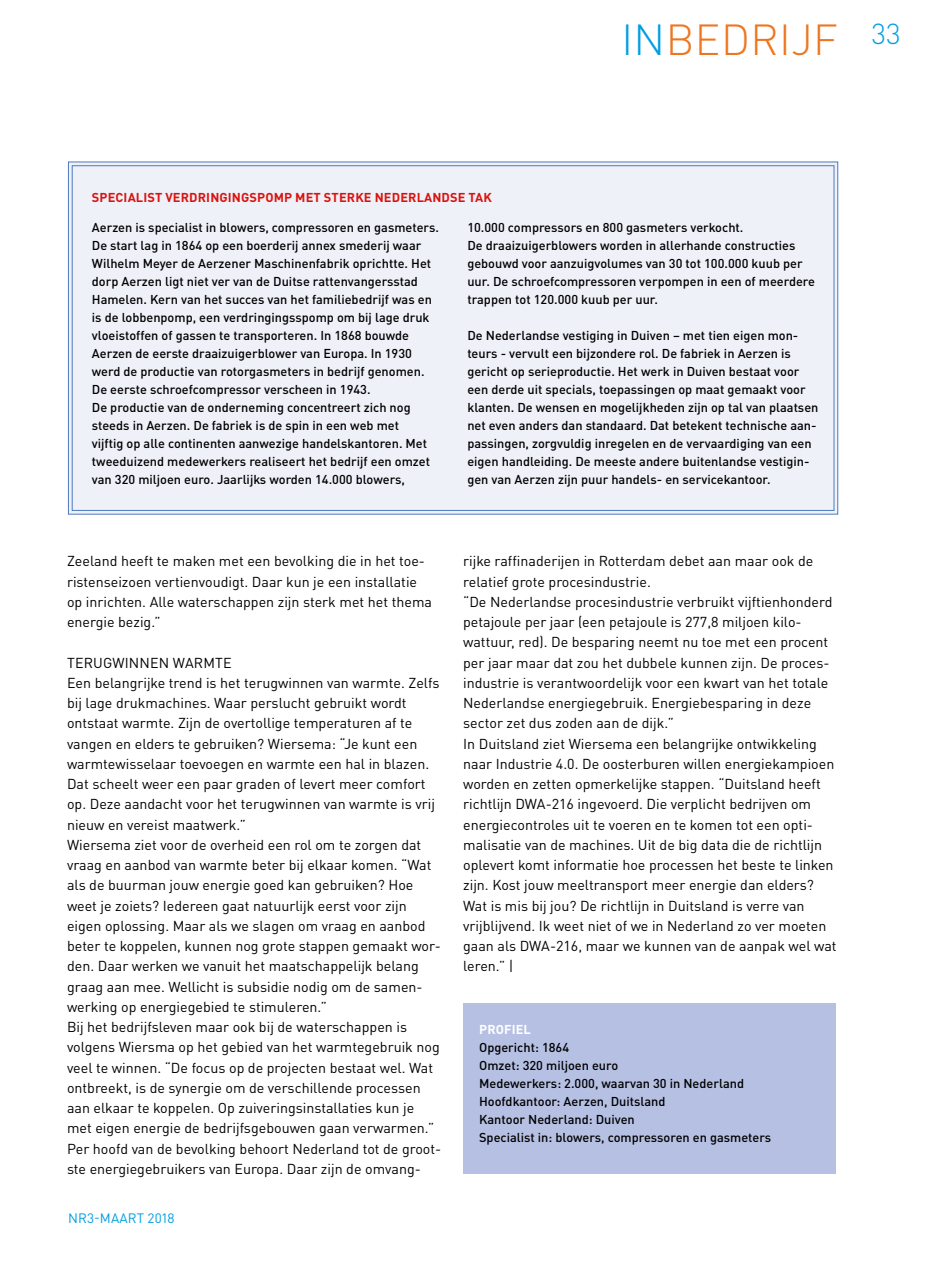
<style>
.page{position:relative;width:936px;height:1263px;background:#fff}
.page>*{position:absolute;margin:0;border:0;box-sizing:border-box;transform-origin:0 0}
.t1{font:300 42.9px "DIN Pro";letter-spacing:.01em;color:#ee7620}
.t2{font:300 28.5px "DIN Pro";color:#009ee3}
.t3{font:14.25px/20.2px "DIN Pro";color:#000}
.t4{font:13.5px "DIN Pro";letter-spacing:.01em;color:#009ee3}
.t5{font:500 12.75px/18px "DIN Pro";color:#000}
.t6{font:700 12.75px "DIN Pro";letter-spacing:.01em;color:#db130e}
.t7{font:700 12.75px "DIN Pro";letter-spacing:.01em;color:#fff}
.s1{color:#009ee3}
</style>
<div class="page">
<div style="left:68px;top:161px;width:770px;height:354px;background:#eff1f9"></div>
<div style="left:463px;top:1003px;width:372px;height:171px;background:#b5c0e3"></div>
<h1 class="t1" style="left:621px;top:6px;width:218px"><span class="s1">IN</span>BEDRIJF</h1>
<h2 class="t2" style="left:871px;top:12px;width:31px">33</h2>
<p class="t6" style="left:92px;top:186px;width:401px">SPECIALIST VERDRINGINGSPOMP MET STERKE NEDERLANDSE TAK</p>
<p class="t5" style="left:92px;top:217px;width:348px">Aerzen is specialist in blowers, compressoren en gasmeters.<br>De start lag in 1864 op een boerderij annex smederij waar Wilhelm Meyer de Aerzener Maschinenfabrik oprichtte. Het dorp Aerzen ligt niet ver van de Duitse rattenvangersstad Hamelen. Kern van het succes van het familiebedrijf was en is de lobbenpomp, een verdringingsspomp om bij lage druk vloeistoffen of gassen te transporteren. In 1868 bouwde Aerzen de eerste draaizuigerblower van Europa. In 1930 werd de productie van rotorgasmeters in bedrijf genomen.<br>De eerste schroefcompressor verscheen in 1943.<br>De productie van de onderneming concentreert zich nog steeds in Aerzen. De fabriek is de spin in een web met<br>vijftig op alle continenten aanwezige handelskantoren. Met tweeduizend medewerkers realiseert het bedrijf een omzet van 320 miljoen euro. Jaarlijks worden 14.000 blowers,</p>
<p class="t5" style="left:467px;top:217px;width:349px">10.000 compressors en 800 gasmeters verkocht.<br>De draaizuigerblowers worden in allerhande constructies gebouwd voor aanzuigvolumes van 30 tot 100.000 kuub per uur. De schroefcompressoren verpompen in een of meerdere trappen tot 120.000 kuub per uur.</p>
<p class="t5" style="left:467px;top:325px;width:352px">De Nederlandse vestiging in Duiven – met tien eigen mon&shy;teurs - vervult een bijzondere rol. De fabriek in Aerzen is gericht op serieproductie. Het werk in Duiven bestaat voor een derde uit specials, toepassingen op maat gemaakt voor klanten. De wensen en mogelijkheden zijn op tal van plaatsen net even anders dan standaard. Dat betekent technische aan&shy;passingen, zorgvuldig inregelen en de vervaardiging van een eigen handleiding. De meeste andere buitenlandse vestigin&shy;gen van Aerzen zijn puur handels- en servicekantoor.</p>
<p class="t3" style="left:67px;top:550px;width:366px">Zeeland heeft te maken met een bevolking die in het toe&shy;ristenseizoen vertienvoudigt. Daar kun je een installatie op inrichten. Alle waterschappen zijn sterk met het thema energie bezig.”</p>
<p class="t3" style="left:67px;top:651px;width:376px">TERUGWINNEN WARMTE<br>Een belangrijke trend is het terugwinnen van warmte. Zelfs bij lage drukmachines. Waar perslucht gebruikt wordt ontstaat warmte. Zijn de overtollige temperaturen af te vangen en elders te gebruiken? Wiersema: “Je kunt een warmtewisselaar toevoegen en warmte een hal in blazen.<br>Dat scheelt weer een paar graden of levert meer comfort op. Deze aandacht voor het terugwinnen van warmte is vrij nieuw en vereist maatwerk.”<br>Wiersema ziet voor de overheid een rol om te zorgen dat vraag en aanbod van warmte beter bij elkaar komen. “Wat als de buurman jouw energie goed kan gebruiken? Hoe weet je zoiets? Iedereen gaat natuurlijk eerst voor zijn eigen oplossing. Maar als we slagen om vraag en aanbod beter te koppelen, kunnen nog grote stappen gemaakt wor&shy;den. Daar werken we vanuit het maatschappelijk belang graag aan mee. Wellicht is subsidie nodig om de samen&shy;werking op energiegebied te stimuleren.”<br>Bij het bedrijfsleven maar ook bij de waterschappen is volgens Wiersma op het gebied van het warmtegebruik nog veel te winnen. “De focus op de projecten bestaat wel. Wat ontbreekt, is de synergie om de verschillende processen aan elkaar te koppelen. Op zuiveringsinstallaties kun je met eigen energie de bedrijfsgebouwen gaan verwarmen.” Per hoofd van de bevolking behoort Nederland tot de groot&shy;ste energiegebruikers van Europa. Daar zijn de omvang-</p>
<p class="t4" style="left:68px;top:1208px;width:108px">NR3-MAART 2018</p>
<p class="t3" style="left:463px;top:550px;width:375px">rijke raffinaderijen in Rotterdam debet aan maar ook de relatief grote procesindustrie.<br>“De Nederlandse procesindustrie verbruikt vijftienhonderd petajoule per jaar (een petajoule is 277,8 miljoen kilo&shy;wattuur, red). De besparing neemt nu toe met een procent per jaar maar dat zou het dubbele kunnen zijn. De proces&shy;industrie is verantwoordelijk voor een kwart van het totale Nederlandse energiegebruik. Energiebesparing in deze sector zet dus zoden aan de dijk.”<br>In Duitsland ziet Wiersema een belangrijke ontwikkeling naar Industrie 4.0. De oosterburen willen energiekampioen worden en zetten opmerkelijke stappen. “Duitsland heeft richtlijn DWA-216 ingevoerd. Die verplicht bedrijven om energiecontroles uit te voeren en te komen tot een opti&shy;malisatie van de machines. Uit de big data die de richtlijn oplevert komt informatie hoe processen het beste te linken zijn. Kost jouw meeltransport meer energie dan elders?<br>Wat is mis bij jou? De richtlijn in Duitsland is verre van vrijblijvend. Ik weet niet of we in Nederland zo ver moeten gaan als DWA-216, maar we kunnen van de aanpak wel wat leren.” |</p>
<p class="t7" style="left:479px;top:1018px;width:53px">PROFIEL</p>
<p class="t5" style="left:479px;top:1037px;width:293px">Opgericht: 1864<br>Omzet: 320 miljoen euro<br>Medewerkers: 2.000, waarvan 30 in Nederland Hoofdkantoor: Aerzen, Duitsland<br>Kantoor Nederland: Duiven<br>Specialist in: blowers, compressoren en gasmeters</p>
</div>
